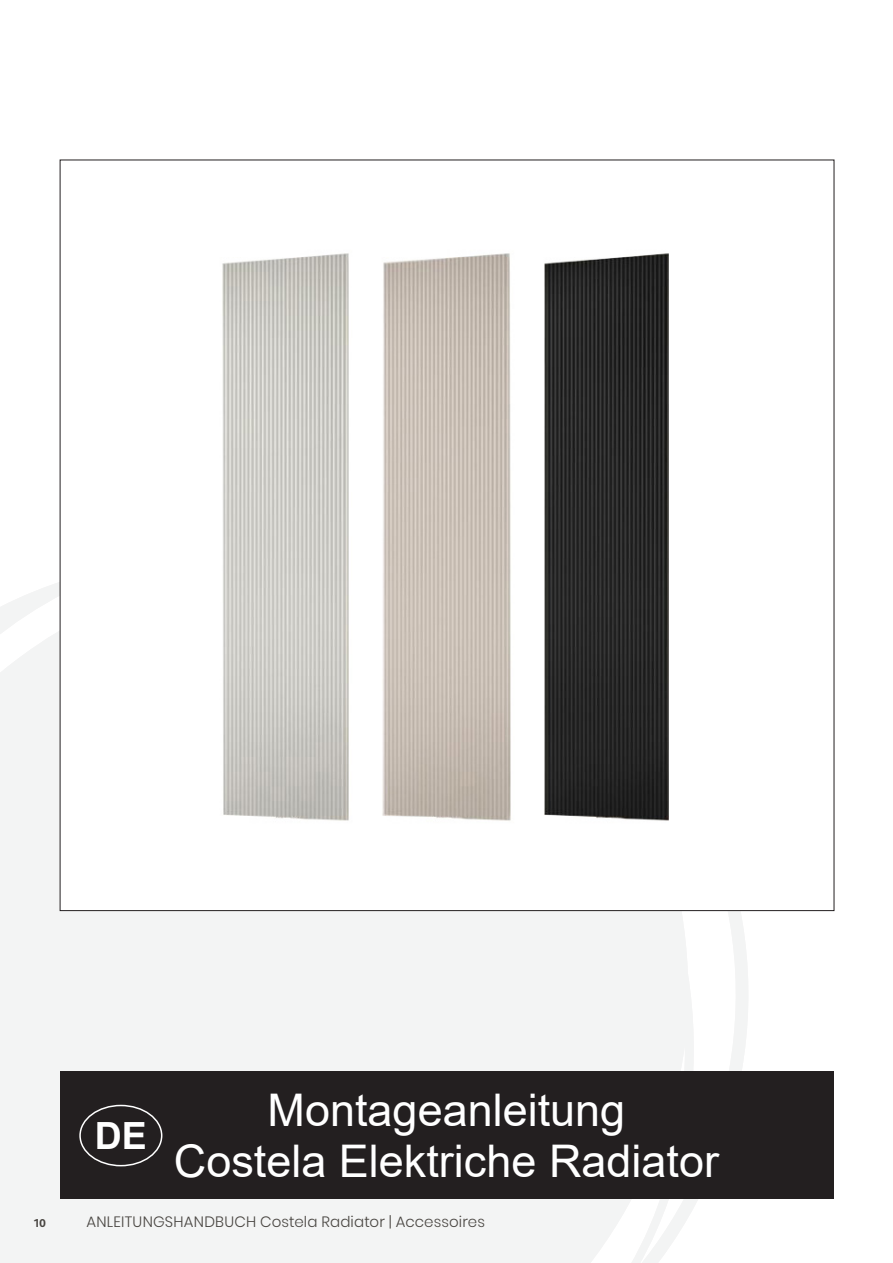
<style>
.page{position:relative;width:893px;height:1263px;background:#fff}
.page>*{position:absolute;margin:0;border:0;box-sizing:border-box;transform-origin:0 0}
.t1{font:45px "Arial";color:#fff}
.t2{font:700 37.5px "Arial";color:#fff}
.t3{font:300 15px "Poppins";letter-spacing:.005em;color:#494642}
.t4{font:800 12px "Bliss 2";color:#494642}
</style>
<div class="page">
<svg style="left:0;top:538px;width:759px;height:725px;fill:#f3f4f4"></svg>
<div style="left:60px;top:160px;width:774px;height:750px;background:#fff"></div>
<img style="left:222px;top:253px;width:447px;height:568px">
<div style="left:60px;top:1071px;width:773px;height:128px;background:#231f20"></div>
<div style="left:79px;top:1105px;width:83px;height:61px;border:2px solid #fff;border-radius:50%"></div>
<p class="t2" style="left:95px;top:1109px;width:54px">DE</p>
<p class="t1" style="left:268px;top:1079px;width:359px">Montageanleitung</p>
<p class="t1" style="left:174px;top:1130px;width:547px">Costela Elektriche Radiator</p>
<p class="t4" style="left:34px;top:1216px;width:14px">10</p>
<p class="t3" style="left:87px;top:1213px;width:38px">An leitungshandbuch</p>
<p class="t3" style="left:260px;top:1213px;width:226px">Costela Radiator | Accessoires</p>
</div>
